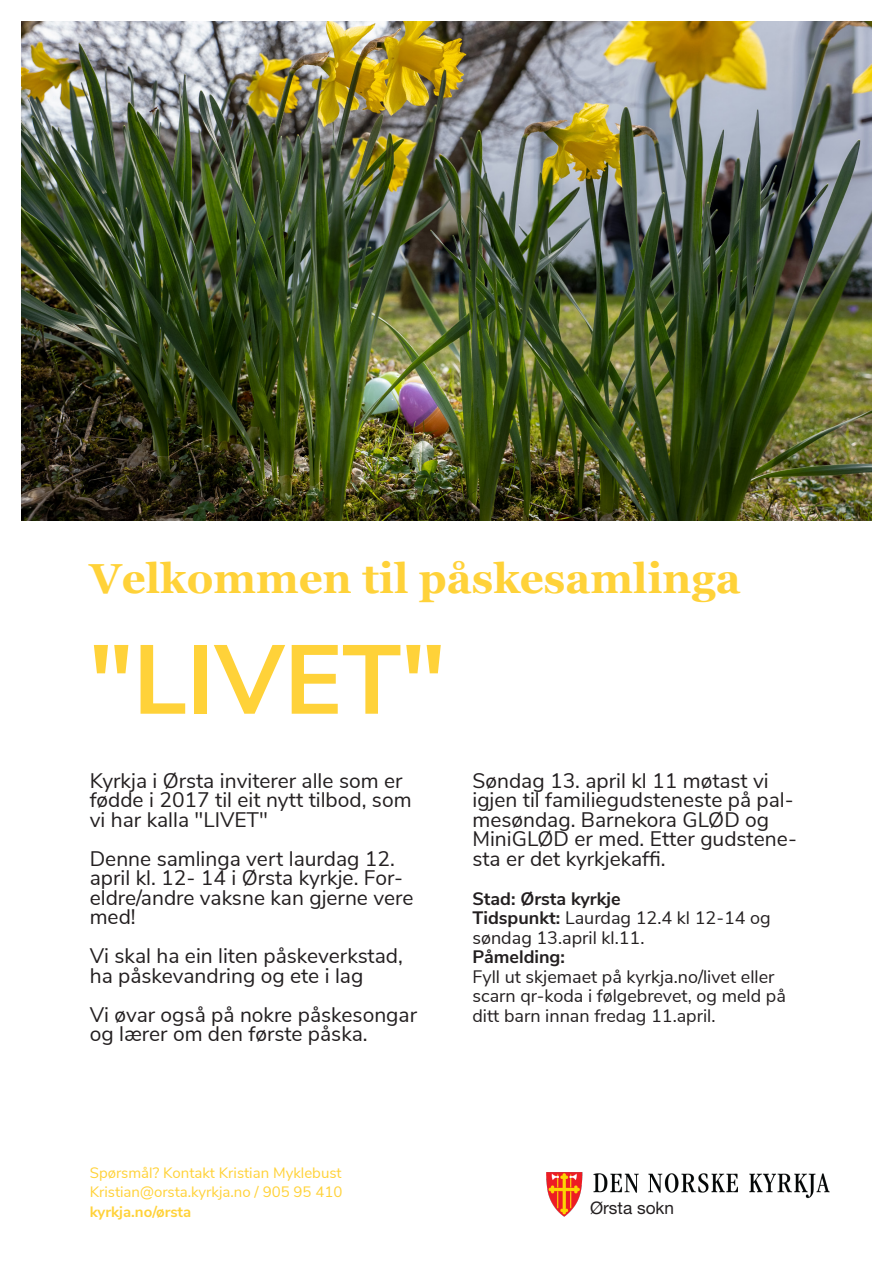
<style>
.page{position:relative;width:893px;height:1263px;background:#fff}
.page>*{position:absolute;margin:0;border:0;box-sizing:border-box;transform-origin:0 0}
.H_tittel_Nunito_Sans{font:700 97.5px "Nunito Sans";color:#ffd239}
.H_tittel_Nunito_Sans-2{font:700 42px "Georgia";color:#ffd239}
.Brødtekst_10pt_13_Nunito_Sans{font:21px/19.5px "Nunito Sans";color:#231f20}
.Brødtekst_10pt_13_Nunito_Sans-2{font:18px/19.5px "Nunito Sans";color:#231f20}
.Brødtekst_10pt_13_Nunito_Sans-3{font:700 18px "Nunito Sans";color:#231f20}
.H4_paragraftittel_bold_Nunito_Sans{font:17.25px "Helvetica Neue LT Std";color:#231f20}
.Brødtekst_10pt_13_Nunito_Sans-4{font:15px "Nunito Sans";color:#ffd239}
.Brødtekst_10pt_13_Nunito_Sans-5{font:700 15px "Nunito Sans";color:#ffd239}
.s1{font-weight:700}
</style>
<div class="page">
<img style="left:21px;top:21px;width:851px;height:500px">
<img style="left:546px;top:1172px;width:283px;height:44px">
<p class="H_tittel_Nunito_Sans-2" style="left:90px;top:547px;width:653px">Velkommen til påskesamlinga</p>
<p class="H_tittel_Nunito_Sans" style="left:89px;top:608px;width:358px">"LIVET"</p>
<p class="Brødtekst_10pt_13_Nunito_Sans" style="left:90px;top:769px;width:323px">Kyrkja i Ørsta inviterer alle som er fødde i 2017 til eit nytt tilbod, som vi har kalla "LIVET"</p>
<p class="Brødtekst_10pt_13_Nunito_Sans" style="left:90px;top:847px;width:325px">Denne samlinga vert laurdag 12. april kl. 12- 14 i Ørsta kyrkje. For&shy;eldre/andre vaksne kan gjerne vere med!</p>
<p class="Brødtekst_10pt_13_Nunito_Sans" style="left:90px;top:945px;width:315px">Vi skal ha ein liten påskeverkstad, ha påskevandring og ete i lag</p>
<p class="Brødtekst_10pt_13_Nunito_Sans" style="left:90px;top:1003px;width:329px">Vi øvar også på nokre påskesongar og lærer om den første påska.</p>
<p class="Brødtekst_10pt_13_Nunito_Sans" style="left:472px;top:769px;width:326px">Søndag 13. april kl 11 møtast vi igjen til familiegudsteneste på pal&shy;mesøndag. Barnekora GLØD og<br>MiniGLØD er med. Etter gudstene&shy;sta er det kyrkjekaffi.</p>
<p class="Brødtekst_10pt_13_Nunito_Sans-3" style="left:472px;top:885px;width:150px">Stad: Ørsta kyrkje</p>
<p class="Brødtekst_10pt_13_Nunito_Sans-2" style="left:472px;top:907px;width:300px"><span class="s1">Tidspunkt:</span> Laurdag 12.4 kl 12-14 og søndag 13.april kl.11.</p>
<p class="Brødtekst_10pt_13_Nunito_Sans-3" style="left:472px;top:944px;width:94px">Påmelding:</p>
<p class="Brødtekst_10pt_13_Nunito_Sans-2" style="left:472px;top:966px;width:315px">Fyll ut skjemaet på kyrkja.no/livet eller scarn qr-koda i følgebrevet, og meld på ditt barn innan fredag 11.april.</p>
<p class="Brødtekst_10pt_13_Nunito_Sans-4" style="left:90px;top:1162px;width:253px">Spørsmål? Kontakt Kristian Myklebust</p>
<p class="Brødtekst_10pt_13_Nunito_Sans-4" style="left:90px;top:1181px;width:254px">Kristian@orsta.kyrkja.no / 905 95 410</p>
<p class="Brødtekst_10pt_13_Nunito_Sans-5" style="left:90px;top:1201px;width:103px">kyrkja.no/ørsta</p>
<h4 class="H4_paragraftittel_bold_Nunito_Sans" style="left:590px;top:1198px;width:86px">Ørsta sokn</h4>
</div>
